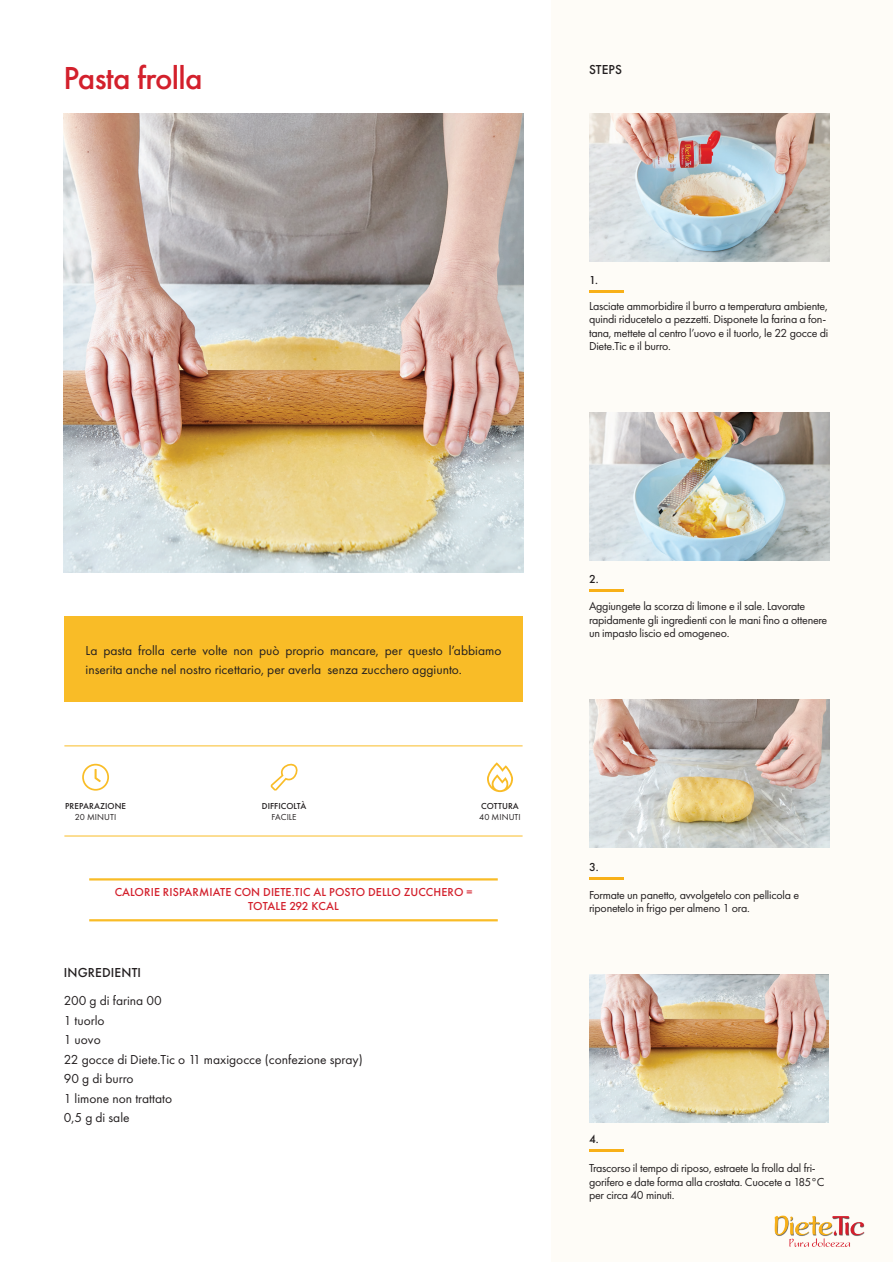
<style>
.page{position:relative;width:893px;height:1263px;background:#fff}
.page>*{position:absolute;margin:0;border:0;box-sizing:border-box;transform-origin:0 0}
.t1{font:500 33px "Futura PT";letter-spacing:-.02em;color:#d3202c}
.t2{font:13.5px/19.5px "Futura PT";color:#231f20}
.t3{font:500 13.5px "Futura PT";letter-spacing:.01em;color:#231f20}
.t4{font:12px/13.5px "Futura PT";letter-spacing:-.02em;color:#231f20}
.t5{font:500 12px/14.4px "Futura PT";letter-spacing:.01em;color:#d3202c;text-align:center}
.t6{font:500 12px "Futura PT";color:#231f20}
.t7{font:500 9px "Futura PT";letter-spacing:.01em;color:#231f20}
.t8{font:9px "Futura PT";letter-spacing:.01em;color:#231f20}
</style>
<div class="page">
<img style="left:64px;top:114px;width:459px;height:459px">
<div style="left:551px;top:0;width:342px;height:1261px;background:#fefcf7"></div>
<hr style="left:589px;top:290px;width:34px;height:3px;background:#f8b018">
<img style="left:589px;top:114px;width:240px;height:147px">
<hr style="left:589px;top:878px;width:34px;height:2px;background:#f8b018">
<img style="left:589px;top:700px;width:240px;height:147px">
<hr style="left:589px;top:589px;width:34px;height:2px;background:#f8b018">
<img style="left:589px;top:413px;width:240px;height:147px">
<hr style="left:589px;top:1150px;width:34px;height:2px;background:#f8b018">
<img style="left:589px;top:975px;width:239px;height:147px">
<div style="left:64px;top:617px;width:459px;height:85px;background:#f9bc27"></div>
<hr style="left:64px;top:746px;width:459px;height:1px;background:#f9bc27">
<hr style="left:64px;top:836px;width:459px;height:1px;background:#f9bc27">
<svg style="left:487px;top:762px;width:26px;height:30px"></svg>
<svg style="left:270px;top:763px;width:28px;height:28px"></svg>
<svg style="left:82px;top:764px;width:27px;height:27px"></svg>
<img style="left:774px;top:1215px;width:91px;height:32px">
<hr style="left:89px;top:878px;width:409px;height:2px;background:#f9bc27">
<hr style="left:89px;top:919px;width:409px;height:2px;background:#f9bc27">
<h1 class="t1" style="left:63px;top:58px;width:141px">Pasta frolla</h1>
<p class="t3" style="left:589px;top:61px;width:35px">STEPS</p>
<p class="t6" style="left:589px;top:273px;width:10px">1.</p>
<p class="t4" style="left:589px;top:299px;width:241px">Lasciate ammorbidire il burro a temperatura ambiente, quindi riducetelo a pezzetti. Disponete la farina a fon&shy;tana, mettete al centro l’uovo e il tuorlo, le 22 gocce di Diete.Tic e il burro.</p>
<p class="t2" style="left:86px;top:640px;width:417px">La pasta frolla certe volte non può proprio mancare, per questo l’abbiamo inserita anche nel nostro ricettario, per averla senza zucchero aggiunto.</p>
<p class="t7" style="left:65px;top:800px;width:62px">PREPARAZIONE</p>
<p class="t8" style="left:75px;top:811px;width:43px">20 MINUTI</p>
<p class="t7" style="left:262px;top:800px;width:46px">DIFFICOLTÀ</p>
<p class="t8" style="left:272px;top:811px;width:27px">FACILE</p>
<p class="t7" style="left:481px;top:800px;width:39px">COTTURA</p>
<p class="t8" style="left:479px;top:811px;width:43px">40 MINUTI</p>
<p class="t5" style="left:115px;top:885px;width:359px">CALORIE RISPARMIATE CON DIETE.TIC AL POSTO DELLO ZUCCHERO =<br>TOTALE 292 KCAL</p>
<p class="t3" style="left:64px;top:964px;width:79px">INGREDIENTI</p>
<p class="t2" style="left:64px;top:991px;width:300px">200 g di farina 00<br>1 tuorlo<br>1 uovo<br>22 gocce di Diete.Tic o 11 maxigocce (confezione spray)<br>90 g di burro<br>1 limone non trattato<br>0,5 g di sale</p>
<p class="t6" style="left:589px;top:572px;width:11px">2.</p>
<p class="t4" style="left:589px;top:599px;width:240px">Aggiungete la scorza di limone e il sale. Lavorate rapidamente gli ingredienti con le mani fino a ottenere un impasto liscio ed omogeneo.</p>
<p class="t6" style="left:589px;top:860px;width:11px">3.</p>
<p class="t4" style="left:589px;top:888px;width:212px">Formate un panetto, avvolgetelo con pellicola e riponetelo in frigo per almeno 1 ora.</p>
<p class="t6" style="left:589px;top:1132px;width:11px">4.</p>
<p class="t4" style="left:589px;top:1161px;width:237px">Trascorso il tempo di riposo, estraete la frolla dal fri&shy;gorifero e date forma alla crostata. Cuocete a 185°C per circa 40 minuti.</p>
</div>
